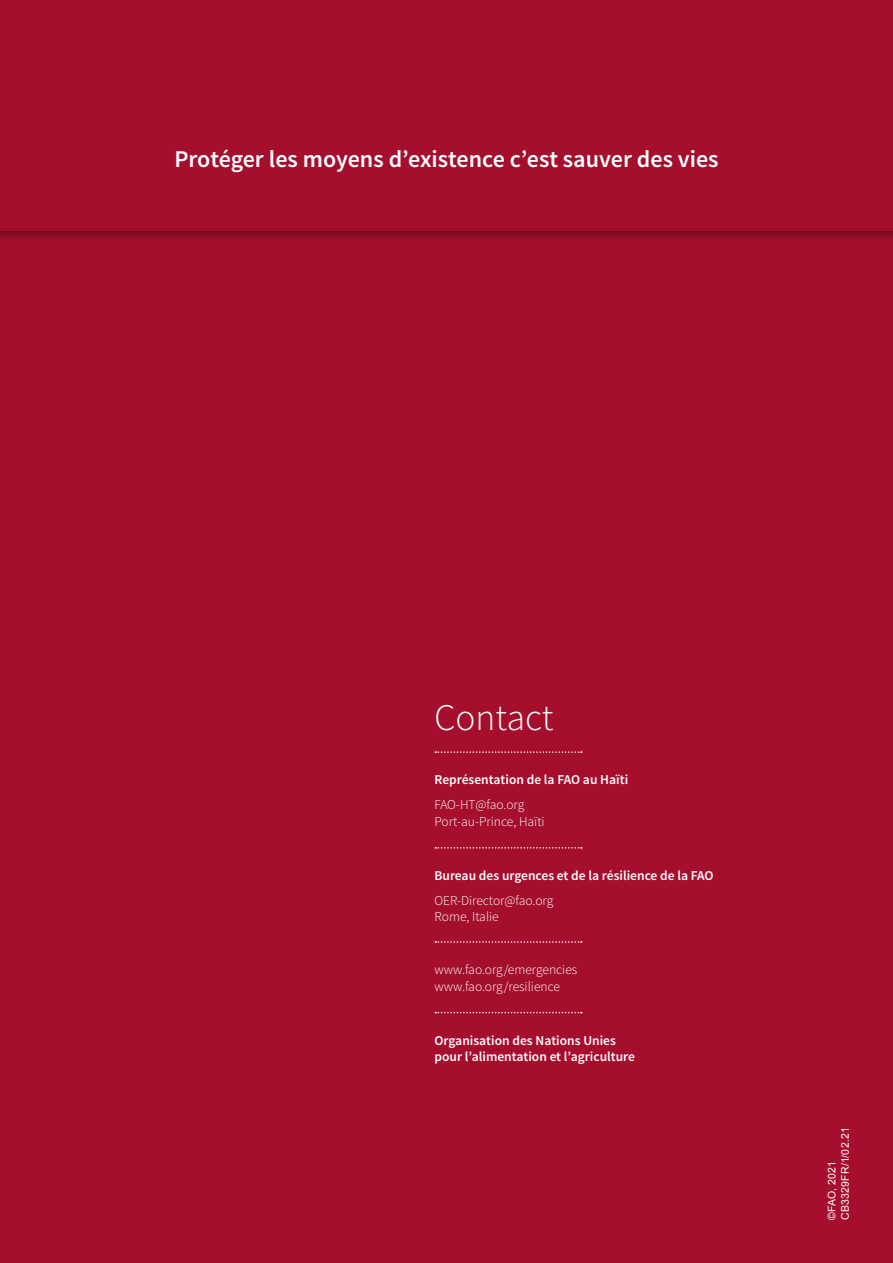
<style>
.page{position:relative;width:893px;height:1263px;background:#a50f2d}
.page>*{position:absolute;margin:0;border:0;box-sizing:border-box;transform-origin:0 0}
.t1{font:300 37.5px "Source Sans Pro";color:#fff}
.t2{font:600 24px "Source Sans Pro";color:#fff}
.t3{font:600 13.5px/16.5px "Source Sans Pro";color:#fff}
.t4{font:300 13.5px/16.5px "Source Sans Pro";color:#fff}
.t5{font:10.5px/13.5px "Arial";letter-spacing:.02em;color:#fff}
</style>
<div class="page">
<svg style="left:435px;top:847px;width:147px;height:1px"></svg>
<svg style="left:435px;top:751px;width:147px;height:2px"></svg>
<svg style="left:435px;top:941px;width:147px;height:2px"></svg>
<svg style="left:435px;top:1012px;width:147px;height:1px"></svg>
<div style="left:0;top:81px;width:893px;height:162px;background:#000;opacity:.3"></div>
<div style="left:0;top:85px;width:893px;height:145px;background:#a50f2d"></div>
<div style="left:0;top:0;width:893px;height:111px;background:#a50f2d"></div>
<h2 class="t2" style="left:174px;top:143px;width:546px">Protéger les moyens d’existence c’est sauver des vies</h2>
<h1 class="t1" style="left:435px;top:695px;width:121px">Contact</h1>
<p class="t3" style="left:435px;top:772px;width:195px">Représentation de la FAO au Haïti</p>
<p class="t4" style="left:435px;top:797px;width:112px">FAO-HT@fao.org<br>Port-au-Prince, Haïti</p>
<p class="t3" style="left:435px;top:867px;width:281px">Bureau des urgences et de la résilience de la FAO</p>
<p class="t4" style="left:435px;top:892px;width:120px">OER-Director@fao.org<br>Rome, Italie</p>
<p class="t4" style="left:435px;top:961px;width:144px">www.fao.org/emergencies www.fao.org/resilience</p>
<p class="t3" style="left:435px;top:1032px;width:202px">Organisation des Nations Unies pour l’alimentation et l’agriculture</p>
<p class="t5" style="left:825px;top:1220px;width:94px;rotate:-90deg">©FAO, 2021<br>CB3329FR/1/02.21</p>
</div>
